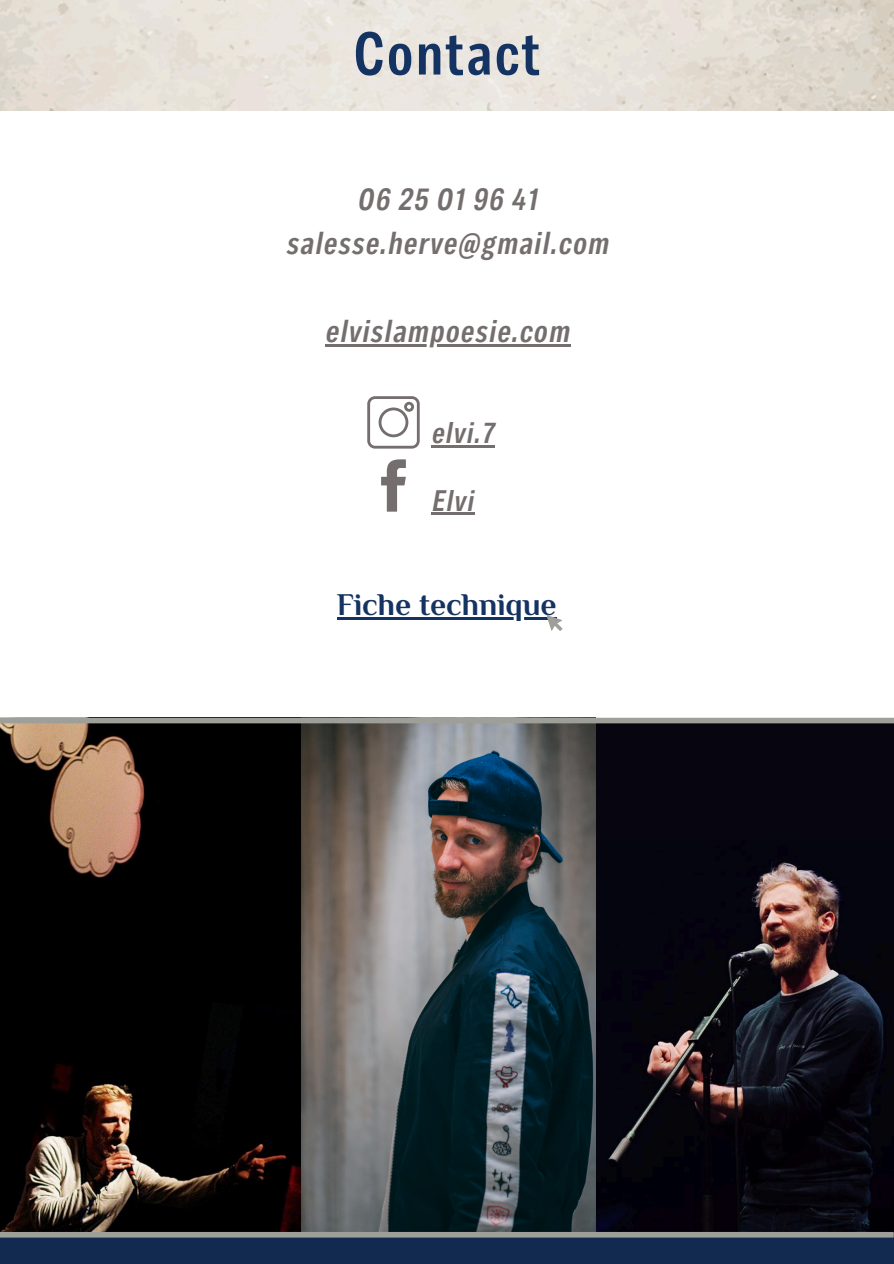
<style>
.page{position:relative;width:894px;height:1264px;background:#fff}
.page>*{position:absolute;margin:0;border:0;box-sizing:border-box;transform-origin:0 0}
.t1{font:700 60px "Body Text Slim";letter-spacing:.05em;color:#153362}
.t2{font:italic 700 31.5px "Body Text Slim";letter-spacing:.05em;color:#746f6e}
.t3{font:700 31.5px "Philosopher";color:#153362}
.t4{font:italic 700 29.7px "Body Text Slim";letter-spacing:.05em;color:#746f6e}
</style>
<div class="page">
<svg style="left:367px;top:396px;width:52px;height:52px"></svg>
<hr style="left:431px;top:445px;width:64px;height:3px;background:#746f6e">
<svg style="left:381px;top:459px;width:24px;height:52px"></svg>
<hr style="left:431px;top:512px;width:43px;height:3px;background:#746f6e">
<hr style="left:337px;top:617px;width:219px;height:2px;background:#153362">
<svg style="left:546px;top:615px;width:17px;height:16px"></svg>
<img style="left:0;top:0;width:893px;height:111px">
<img style="left:595px;top:839px;width:298px;height:392px">
<div style="left:594px;top:717px;width:299px;height:122px;background:#07050f"></div>
<img style="left:300px;top:723px;width:295px;height:508px">
<img style="left:0;top:723px;width:300px;height:508px">
<div style="left:0;top:1234px;width:893px;height:29px;background:#122a50"></div>
<div style="left:0;top:1231px;width:893px;height:6px;background:#9f9f99"></div>
<hr style="left:325px;top:344px;width:245px;height:2px;background:#746f6e">
<div style="left:0;top:717px;width:893px;height:6px;background:#9f9f99"></div>
<p class="t1" style="left:353px;top:19px;width:187px">Contact</p>
<p class="t2" style="left:356px;top:181px;width:181px">06 25 01 96 41</p>
<p class="t2" style="left:286px;top:225px;width:323px">salesse.herve@gmail.com</p>
<p class="t2" style="left:325px;top:313px;width:245px">elvislampoesie.com</p>
<p class="t4" style="left:431px;top:416px;width:64px">elvi.7</p>
<h1 class="t4" style="left:431px;top:483px;width:43px">Elvi</h1>
<p class="t3" style="left:337px;top:594px;width:221px">Fiche technique</p>
</div>
